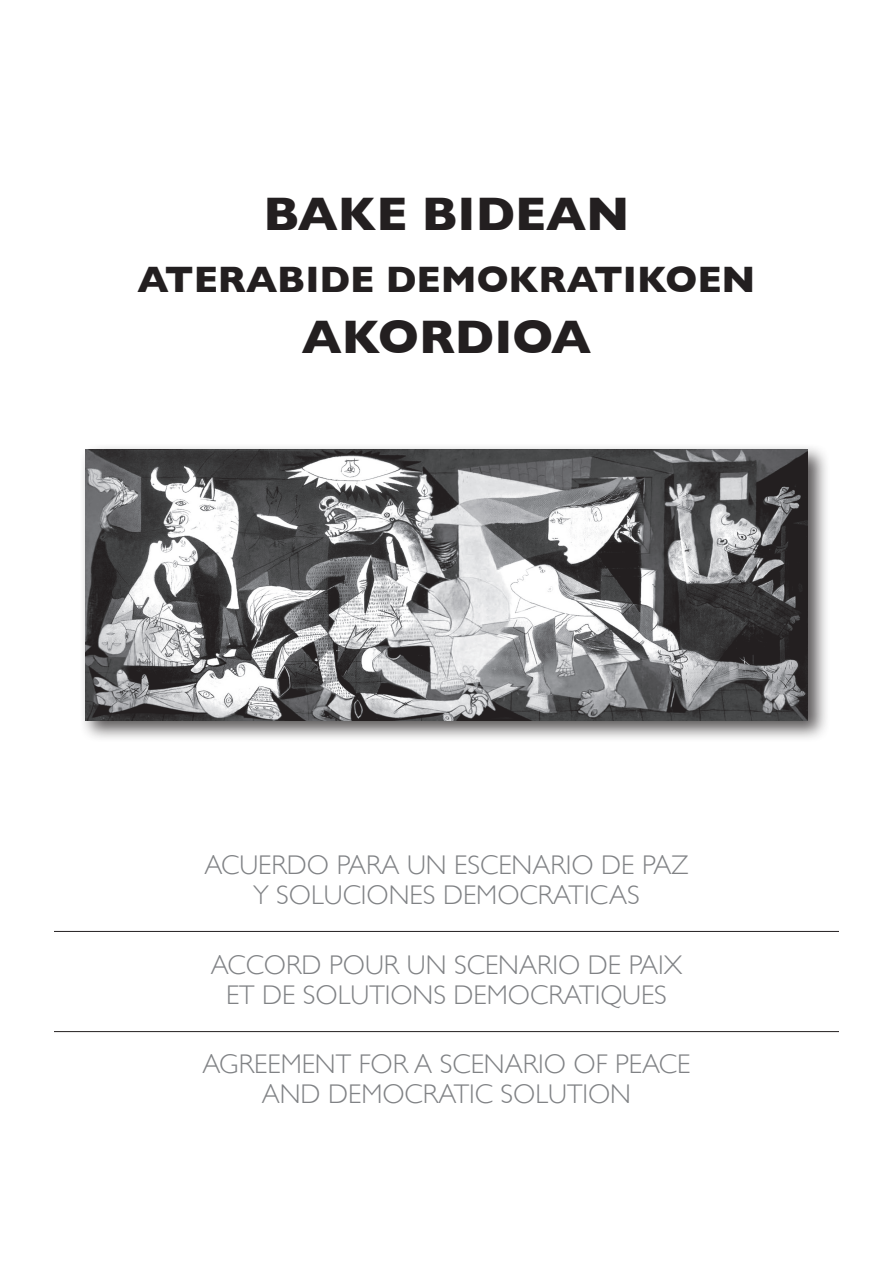
<style>
.page{position:relative;width:893px;height:1263px;background:#fff}
.page>*{position:absolute;margin:0;border:0;box-sizing:border-box;transform-origin:0 0}
.t1{font:700 48px "Gill Sans";color:#231f20}
.t2{font:700 37.5px "Gill Sans";color:#231f20}
.t3{font:300 27px "Gill Sans";color:#808285}
</style>
<div class="page">
<div style="left:79px;top:443px;width:758px;height:306px;background:#231f20;opacity:.75"></div>
<img style="left:85px;top:449px;width:723px;height:271px">
<hr style="left:54px;top:931px;width:785px;height:1px;background:#231f20">
<hr style="left:54px;top:1031px;width:785px;height:1px;background:#231f20">
<p class="t1" style="left:263px;top:186px;width:368px">BAKE BIDEAN</p>
<p class="t2" style="left:137px;top:257px;width:620px">ATERABIDE DEMOKRATIKOEN</p>
<p class="t1" style="left:302px;top:309px;width:291px">AKORDIOA</p>
<p class="t3" style="left:204px;top:850px;width:486px">ACUERDO PARA UN ESCENARIO DE PAZ</p>
<p class="t3" style="left:253px;top:880px;width:388px">Y SOLUCIONES DEMOCRATICAS</p>
<p class="t3" style="left:211px;top:949px;width:473px">ACCORD POUR UN SCENARIO DE PAIX</p>
<p class="t3" style="left:226px;top:979px;width:442px">ET DE SOLUTIONS DEMOCRATIQUES</p>
<p class="t3" style="left:203px;top:1049px;width:489px">AGREEMENT FOR A SCENARIO OF PEACE</p>
<p class="t3" style="left:262px;top:1079px;width:371px">AND DEMOCRATIC SOLUTION</p>
</div>
